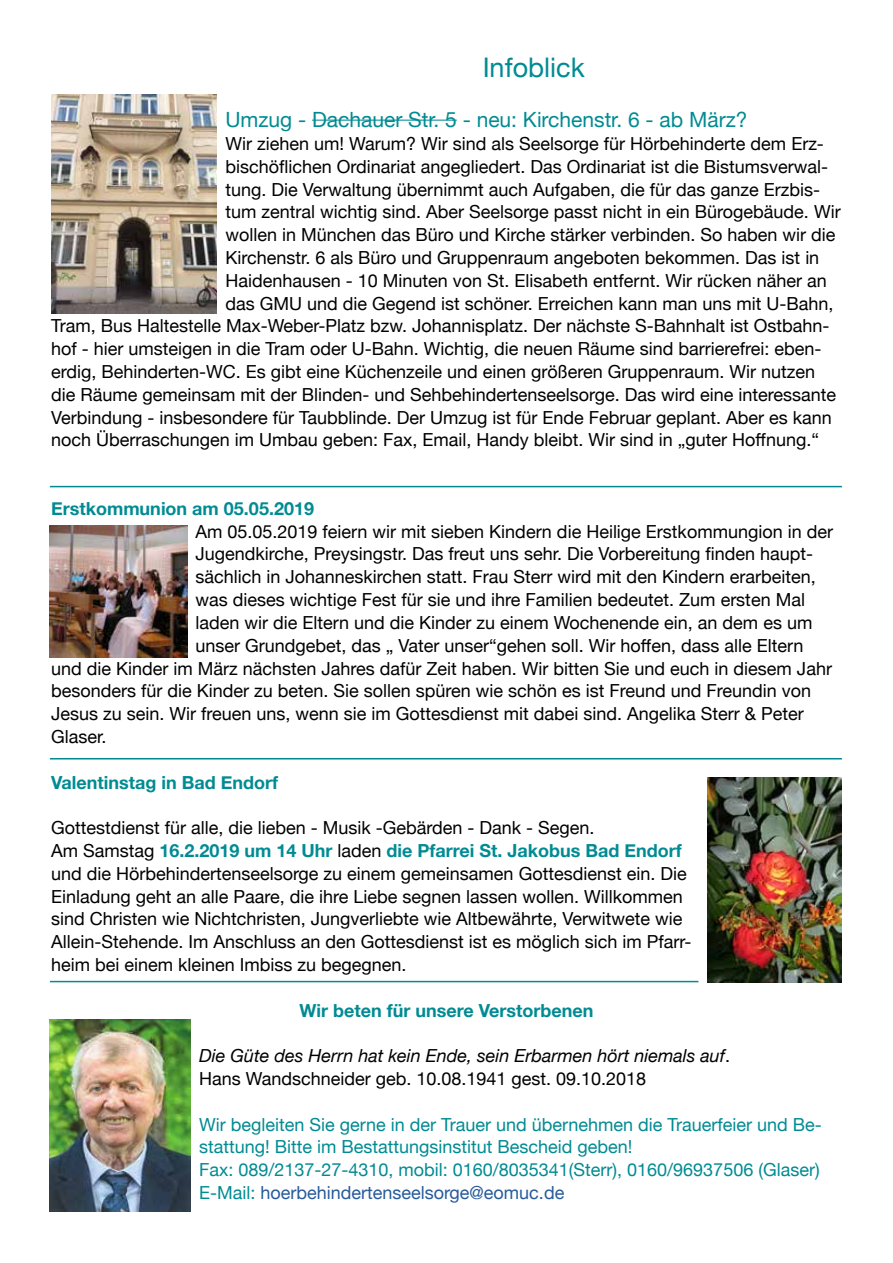
<style>
.page{position:relative;width:893px;height:1263px;background:#fff}
.page>*{position:absolute;margin:0;border:0;box-sizing:border-box;transform-origin:0 0}
.t1{font:27px "Helvetica Neue";color:#008b93}
.t2{font:21px "Helvetica Neue";color:#008b93}
.t3{font:18px/22.8px "Helvetica Neue";color:#000}
.t4{font:18px/22.8px "Helvetica Neue";color:#008b93}
.t5{font:italic 18px/22.8px "Helvetica Neue";color:#000}
.t6{font:700 18px "Helvetica Neue";color:#008b93}
.s1{font-weight:700;color:#008b93}
.s2{font-style:normal}
.s3{color:#275b9b}
</style>
<div class="page">
<hr style="left:312px;top:120px;width:145px;height:1px;background:#008b93">
<hr style="left:50px;top:486px;width:792px;height:1px;background:#008b93">
<hr style="left:50px;top:758px;width:792px;height:1px;background:#008b93">
<hr style="left:50px;top:981px;width:648px;height:1px;background:#008b93">
<img style="left:51px;top:95px;width:166px;height:219px">
<img style="left:50px;top:526px;width:137px;height:131px">
<img style="left:50px;top:1019px;width:140px;height:193px">
<img style="left:707px;top:778px;width:135px;height:204px">
<h1 class="t1" style="left:483px;top:48px;width:104px">Infoblick</h1>
<p class="t2" style="left:225px;top:105px;width:524px">Umzug - Dachauer Str. 5 - neu: Kirchenstr. 6 - ab März?</p>
<p class="t3" style="left:225px;top:133px;width:600px">Wir ziehen um! Warum? Wir sind als Seelsorge für Hörbehinderte dem Erz-</p>
<p class="t3" style="left:225px;top:156px;width:604px">bischöflichen Ordinariat angegliedert. Das Ordinariat ist die Bistumsverwal-</p>
<p class="t3" style="left:225px;top:179px;width:596px">tung. Die Verwaltung übernimmt auch Aufgaben, die für das ganze Erzbis-</p>
<p class="t3" style="left:225px;top:202px;width:617px">tum zentral wichtig sind. Aber Seelsorge passt nicht in ein Bürogebäude. Wir</p>
<p class="t3" style="left:225px;top:224px;width:612px">wollen in München das Büro und Kirche stärker verbinden. So haben wir die</p>
<p class="t3" style="left:225px;top:247px;width:595px">Kirchenstr. 6 als Büro und Gruppenraum angeboten bekommen. Das ist in</p>
<p class="t3" style="left:225px;top:270px;width:603px">Haidenhausen - 10 Minuten von St. Elisabeth entfernt. Wir rücken näher an</p>
<p class="t3" style="left:225px;top:293px;width:610px">das GMU und die Gegend ist schöner. Erreichen kann man uns mit U-Bahn,</p>
<p class="t3" style="left:51px;top:316px;width:780px">Tram, Bus Haltestelle Max-Weber-Platz bzw. Johannisplatz. Der nächste S-Bahnhalt ist Ostbahn-</p>
<p class="t3" style="left:51px;top:338px;width:772px">hof - hier umsteigen in die Tram oder U-Bahn. Wichtig, die neuen Räume sind barrierefrei: eben-</p>
<p class="t3" style="left:51px;top:361px;width:766px">erdig, Behinderten-WC. Es gibt eine Küchenzeile und einen größeren Gruppenraum. Wir nutzen</p>
<p class="t3" style="left:51px;top:384px;width:787px">die Räume gemeinsam mit der Blinden- und Sehbehindertenseelsorge. Das wird eine interessante</p>
<p class="t3" style="left:51px;top:407px;width:782px">Verbindung - insbesondere für Taubblinde. Der Umzug ist für Ende Februar geplant. Aber es kann</p>
<p class="t3" style="left:51px;top:430px;width:769px">noch Überraschungen im Umbau geben: Fax, Email, Handy bleibt. Wir sind in „guter Hoffnung.“</p>
<p class="t6" style="left:51px;top:494px;width:264px">Erstkommunion am 05.05.2019</p>
<p class="t3" style="left:196px;top:521px;width:639px">Am 05.05.2019 feiern wir mit sieben Kindern die Heilige Erstkommungion in der</p>
<p class="t3" style="left:196px;top:544px;width:619px">Jugendkirche, Preysingstr. Das freut uns sehr. Die Vorbereitung finden haupt-</p>
<p class="t3" style="left:196px;top:566px;width:622px">sächlich in Johanneskirchen statt. Frau Sterr wird mit den Kindern erarbeiten,</p>
<p class="t3" style="left:196px;top:589px;width:611px">was dieses wichtige Fest für sie und ihre Familien bedeutet. Zum ersten Mal</p>
<p class="t3" style="left:196px;top:612px;width:618px">laden wir die Eltern und die Kinder zu einem Wochenende ein, an dem es um</p>
<p class="t3" style="left:196px;top:635px;width:609px">unser Grundgebet, das „ Vater unser“gehen soll. Wir hoffen, dass alle Eltern</p>
<p class="t3" style="left:51px;top:658px;width:782px">und die Kinder im März nächsten Jahres dafür Zeit haben. Wir bitten Sie und euch in diesem Jahr</p>
<p class="t3" style="left:51px;top:680px;width:762px">besonders für die Kinder zu beten. Sie sollen spüren wie schön es ist Freund und Freundin von</p>
<p class="t3" style="left:51px;top:703px;width:754px">Jesus zu sein. Wir freuen uns, wenn sie im Gottesdienst mit dabei sind. Angelika Sterr &amp; Peter</p>
<p class="t3" style="left:51px;top:726px;width:57px">Glaser.</p>
<p class="t6" style="left:51px;top:768px;width:228px">Valentinstag in Bad Endorf</p>
<p class="t3" style="left:51px;top:817px;width:642px">Gottestdienst für alle, die lieben - Musik -Gebärden - Dank - Segen.<br>Am Samstag <span class="s1">16.2.2019 um 14 Uhr</span> laden <span class="s1">die Pfarrei St. Jakobus Bad Endorf </span>und die Hörbehindertenseelsorge zu einem gemeinsamen Gottesdienst ein. Die Einladung geht an alle Paare, die ihre Liebe segnen lassen wollen. Willkommen sind Christen wie Nichtchristen, Jungverliebte wie Altbewährte, Verwitwete wie Allein-Stehende. Im Anschluss an den Gottesdienst ist es möglich sich im Pfarr&shy;heim bei einem kleinen Imbiss zu begegnen.</p>
<p class="t6" style="left:299px;top:996px;width:296px">Wir beten für unsere Verstorbenen</p>
<p class="t5" style="left:199px;top:1045px;width:533px">Die Güte des Herrn hat kein Ende, sein Erbarmen hört niemals auf<span class="s2">.<br>Hans Wandschneider geb. 10.08.1941 gest. 09.10.2018</span></p>
<p class="t4" style="left:199px;top:1114px;width:624px">Wir begleiten Sie gerne in der Trauer und übernehmen die Trauerfeier und Be&shy;stattung! Bitte im Bestattungsinstitut Bescheid geben!<br>Fax: 089/2137-27-4310, mobil: 0160/8035341(Sterr), 0160/96937506 (Glaser)<br>E-Mail: <span class="s3">hoerbehindertenseelsorge@eomuc.de</span></p>
</div>
